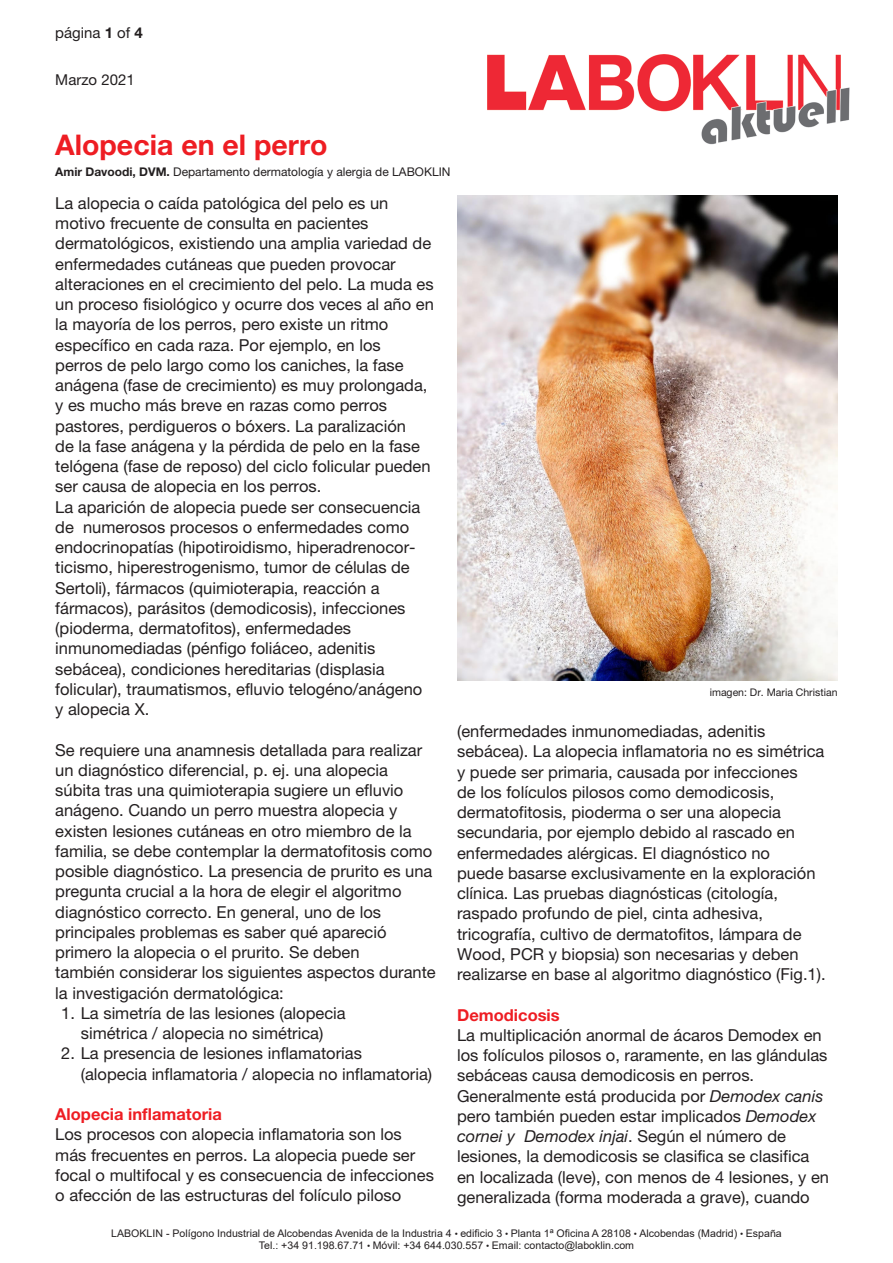
<style>
.page{position:relative;width:893px;height:1263px;background:#fff}
.page>*{position:absolute;margin:0;border:0;box-sizing:border-box;transform-origin:0 0}
.Hauptüberschrift{font:700 28.5px "Helvetica Neue";color:#ee1d23}
.Fliesstext{font:16.5px/20.2px "Helvetica Neue";color:#231f20}
.Fliesstext-2{font:700 16.5px "Helvetica Neue";color:#ee1d23}
.Fliesstext-3{font:15px "Helvetica Neue";color:#231f20}
.Fliesstext-4{font:12px "Helvetica Neue";color:#231f20}
.t1{font:10.5px/12px "Arial";color:#231f20;text-align:center}
.t2{font:10.5px "Helvetica Neue";color:#231f20}
.s1{font-weight:700}
.s2{font-style:italic}
.s3{font-size:9px}
</style>
<div class="page">
<img style="left:488px;top:54px;width:361px;height:91px">
<img style="left:457px;top:196px;width:381px;height:484px">
<p class="Fliesstext-3" style="left:55px;top:23px;width:89px">página <span class="s1">1</span> of <span class="s1">4</span></p>
<p class="Fliesstext-3" style="left:55px;top:71px;width:81px">Marzo 2021</p>
<p class="Hauptüberschrift" style="left:55px;top:127px;width:274px">Alopecia en el perro</p>
<p class="Fliesstext" style="left:55px;top:193px;width:380px">La alopecia o caída patológica del pelo es un motivo frecuente de consulta en pacientes dermatológicos, existiendo una amplia variedad de enfermedades cutáneas que pueden provocar alteraciones en el crecimiento del pelo. La muda es un proceso fisiológico y ocurre dos veces al año en la mayoría de los perros, pero existe un ritmo específico en cada raza. Por ejemplo, en los<br>perros de pelo largo como los caniches, la fase anágena (fase de crecimiento) es muy prolongada, y es mucho más breve en razas como perros pastores, perdigueros o bóxers. La paralización<br>de la fase anágena y la pérdida de pelo en la fase telógena (fase de reposo) del ciclo folicular pueden ser causa de alopecia en los perros.</p>
<p class="Fliesstext" style="left:55px;top:496px;width:369px">La aparición de alopecia puede ser consecuencia de numerosos procesos o enfermedades como endocrinopatías (hipotiroidismo, hiperadrenocor&shy;ticismo, hiperestrogenismo, tumor de células de Sertoli), fármacos (quimioterapia, reacción a fármacos), parásitos (demodicosis), infecciones (pioderma, dermatofitos), enfermedades inmunomediadas (pénfigo foliáceo, adenitis sebácea), condiciones hereditarias (displasia folicular), traumatismos, efluvio telogéno/anágeno y alopecia X.</p>
<p class="Fliesstext" style="left:55px;top:739px;width:382px">Se requiere una anamnesis detallada para realizar un diagnóstico diferencial, p. ej. una alopecia súbita tras una quimioterapia sugiere un efluvio anágeno. Cuando un perro muestra alopecia y existen lesiones cutáneas en otro miembro de la familia, se debe contemplar la dermatofitosis como posible diagnóstico. La presencia de prurito es una pregunta crucial a la hora de elegir el algoritmo diagnóstico correcto. En general, uno de los principales problemas es saber qué apareció primero la alopecia o el prurito. Se deben<br>también considerar los siguientes aspectos durante la investigación dermatológica:</p>
<p class="Fliesstext" style="left:61px;top:1003px;width:286px;text-align:center">1. La simetría de las lesiones (alopecia simétrica / alopecia no simétrica)</p>
<p class="Fliesstext" style="left:81px;top:1043px;width:353px;text-indent:-19px">2. La presencia de lesiones inflamatorias (alopecia inflamatoria / alopecia no inflamatoria)</p>
<p class="Fliesstext-2" style="left:55px;top:1104px;width:168px">Alopecia inflamatoria</p>
<p class="Fliesstext" style="left:55px;top:1124px;width:380px">Los procesos con alopecia inflamatoria son los más frecuentes en perros. La alopecia puede ser focal o multifocal y es consecuencia de infecciones o afección de las estructuras del folículo piloso</p>
<p class="Fliesstext-4" style="left:55px;top:165px;width:397px"><span class="s1">Amir Davoodi, DVM.</span> Departamento dermatología y alergia de LABOKLIN</p>
<p class="t2" style="left:710px;top:686px;width:129px">imagen: Dr. Maria Christian</p>
<p class="Fliesstext" style="left:457px;top:721px;width:370px">(enfermedades inmunomediadas, adenitis sebácea). La alopecia inflamatoria no es simétrica y puede ser primaria, causada por infecciones<br>de los folículos pilosos como demodicosis, dermatofitosis, pioderma o ser una alopecia secundaria, por ejemplo debido al rascado en enfermedades alérgicas. El diagnóstico no<br>puede basarse exclusivamente en la exploración clínica. Las pruebas diagnósticas (citología, raspado profundo de piel, cinta adhesiva, tricografía, cultivo de dermatofitos, lámpara de Wood, PCR y biopsia) son necesarias y deben realizarse en base al algoritmo diagnóstico (Fig.1).</p>
<p class="Fliesstext-2" style="left:457px;top:1005px;width:104px">Demodicosis</p>
<p class="Fliesstext" style="left:457px;top:1025px;width:373px">La multiplicación anormal de ácaros Demodex en los folículos pilosos o, raramente, en las glándulas sebáceas causa demodicosis en perros.<br>Generalmente está producida por <span class="s2">Demodex canis </span>pero también pueden estar implicados <span class="s2">Demodex cornei y Demodex injai</span>. Según el número de lesiones, la demodicosis se clasifica se clasifica en localizada (leve), con menos de 4 lesiones, y en generalizada (forma moderada a grave), cuando</p>
<p class="t1" style="left:111px;top:1227px;width:672px">LABOKLIN - Polígono Industrial de Alcobendas Avenida de la Industria 4 <span class="s3">•</span> edificio 3 <span class="s3">•</span> Planta 1ª Oficina A 28108 <span class="s3">•</span> Alcobendas (Madrid) <span class="s3">•</span> España<br>Tel.: +34 91.198.67.71 <span class="s3">•</span> Móvil: +34 644.030.557 <span class="s3">•</span> Email: contacto@laboklin.com</p>
</div>
